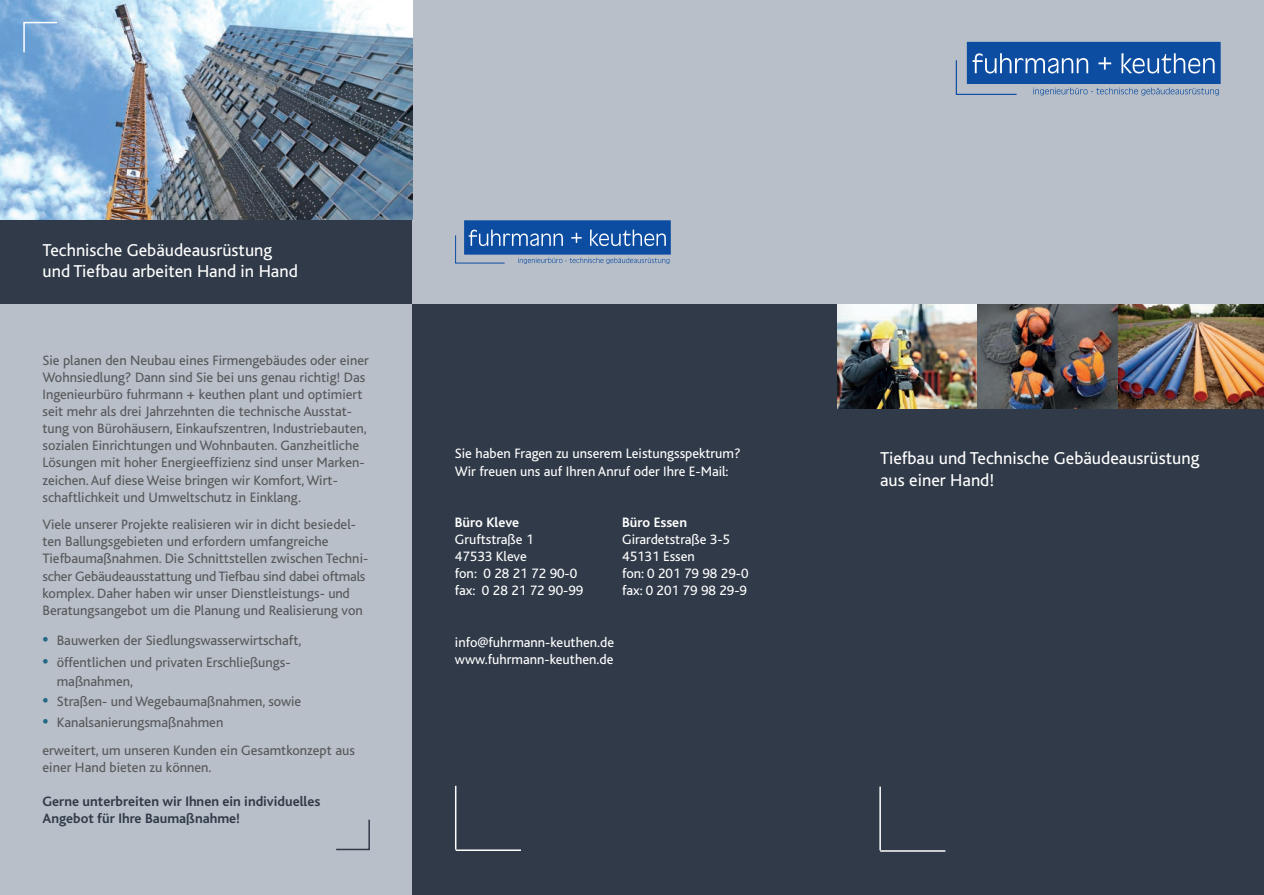
<style>
.page{position:relative;width:1264px;height:895px;background:#fff}
.page>*{position:absolute;margin:0;border:0;box-sizing:border-box;transform-origin:0 0}
.t1{font:18px/21.6px "Bliss";color:#fff}
.t2{font:14.25px/17.1px "Bliss";color:#57585a}
.t3{font:14.25px/17.1px "Bliss";color:#fff}
.t4{font:700 14.25px/17.1px "Bliss";color:#303a48}
.t5{font:700 14.25px "Bliss";color:#fff}
.s1{font-weight:800;font-size:18px;color:#246986}
</style>
<div class="page">
<div style="left:0;top:292px;width:412px;height:603px;background:#b8bfc8"></div>
<div style="left:0;top:220px;width:412px;height:84px;background:#303a48"></div>
<div style="left:412px;top:0;width:852px;height:381px;background:#b8bfc8"></div>
<div style="left:412px;top:304px;width:852px;height:591px;background:#303a48"></div>
<div style="left:968px;top:43px;width:251px;height:40px;background:#0d4da1"></div>
<div style="left:967px;top:42px;width:254px;height:42px;border:2px solid #0d4da1"></div>
<svg style="left:955px;top:53px;width:264px;height:43px"></svg>
<hr style="left:879px;top:787px;width:2px;height:63px;background:#fff">
<hr style="left:880px;top:850px;width:65px;height:2px;background:#fff">
<img style="left:838px;top:304px;width:426px;height:105px">
<img style="left:0;top:0;width:412px;height:220px">
<div style="left:465px;top:221px;width:205px;height:33px;background:#0d4da1"></div>
<div style="left:464px;top:220px;width:207px;height:35px;border:2px solid #0d4da1"></div>
<svg style="left:455px;top:230px;width:214px;height:34px"></svg>
<hr style="left:455px;top:786px;width:1px;height:64px;background:#fff">
<hr style="left:456px;top:849px;width:65px;height:2px;background:#fff">
<svg style="left:336px;top:819px;width:34px;height:32px"></svg>
<svg style="left:23px;top:21px;width:36px;height:33px"></svg>
<p class="t1" style="left:43px;top:241px;width:257px">Technische Gebäudeausrüstung und Tiefbau arbeiten Hand in Hand</p>
<p class="t2" style="left:43px;top:353px;width:328px">Sie planen den Neubau eines Firmengebäudes oder einer Wohnsiedlung? Dann sind Sie bei uns genau richtig! Das Ingenieurbüro fuhrmann + keuthen plant und optimiert seit mehr als drei Jahrzehnten die technische Ausstat&shy;tung von Bürohäusern, Einkaufszentren, Industriebauten, sozialen Einrichtungen und Wohnbauten. Ganzheitliche Lösungen mit hoher Energieeffizienz sind unser Marken&shy;zeichen. Auf diese Weise bringen wir Komfort, Wirt&shy;schaftlichkeit und Umweltschutz in Einklang.</p>
<p class="t2" style="left:43px;top:518px;width:327px">Viele unserer Projekte realisieren wir in dicht besiedel&shy;ten Ballungsgebieten und erfordern umfangreiche Tiefbaumaßnahmen. Die Schnittstellen zwischen Techni&shy;scher Gebäudeausstattung und Tiefbau sind dabei oftmals komplex. Daher haben wir unser Dienstleistungs- und Beratungsangebot um die Planung und Realisierung von</p>
<p class="t2" style="left:43px;top:634px;width:260px"><span class="s1">•</span> Bauwerken der Siedlungswasserwirtschaft,</p>
<p class="t2" style="left:57px;top:655px;width:235px;line-height:18.6px;text-indent:-14px"><span class="s1">•</span> öffentlichen und privaten Erschließungs&shy;maßnahmen,</p>
<p class="t2" style="left:43px;top:694px;width:260px"><span class="s1">•</span> Straßen- und Wegebaumaßnahmen, sowie</p>
<p class="t2" style="left:43px;top:710px;width:314px;line-height:27.6px"><span class="s1">•</span> Kanalsanierungsmaßnahmen<br>erweitert, um unseren Kunden ein Gesamtkonzept aus</p>
<p class="t2" style="left:43px;top:760px;width:171px">einer Hand bieten zu können.</p>
<p class="t4" style="left:43px;top:795px;width:279px">Gerne unterbreiten wir Ihnen ein individuelles<br>Angebot für Ihre Baumaßnahme!</p>
<p class="t3" style="left:455px;top:447px;width:287px">Sie haben Fragen zu unserem Leistungsspektrum?<br>Wir freuen uns auf Ihren Anruf oder Ihre E-Mail:</p>
<p class="t5" style="left:455px;top:517px;width:66px">Büro Kleve</p>
<p class="t5" style="left:622px;top:517px;width:66px">Büro Essen</p>
<p class="t3" style="left:455px;top:532px;width:80px">Gruftstraße 1</p>
<p class="t3" style="left:622px;top:532px;width:109px">Girardetstraße 3-5</p>
<p class="t3" style="left:455px;top:549px;width:73px">47533 Kleve</p>
<p class="t3" style="left:622px;top:549px;width:74px">45131 Essen</p>
<p class="t3" style="left:455px;top:567px;width:124px">fon: 0 28 21 72 90-0</p>
<p class="t3" style="left:622px;top:567px;width:128px">fon: 0 201 79 98 29-0</p>
<p class="t3" style="left:455px;top:584px;width:130px">fax: 0 28 21 72 90-99</p>
<p class="t3" style="left:622px;top:584px;width:126px">fax: 0 201 79 98 29-9</p>
<p class="t3" style="left:455px;top:635px;width:161px">info@fuhrmann-keuthen.de www.fuhrmann-keuthen.de</p>
<p class="t1" style="left:880px;top:449px;width:321px">Tiefbau und Technische Gebäudeausrüstung aus einer Hand!</p>
</div>
